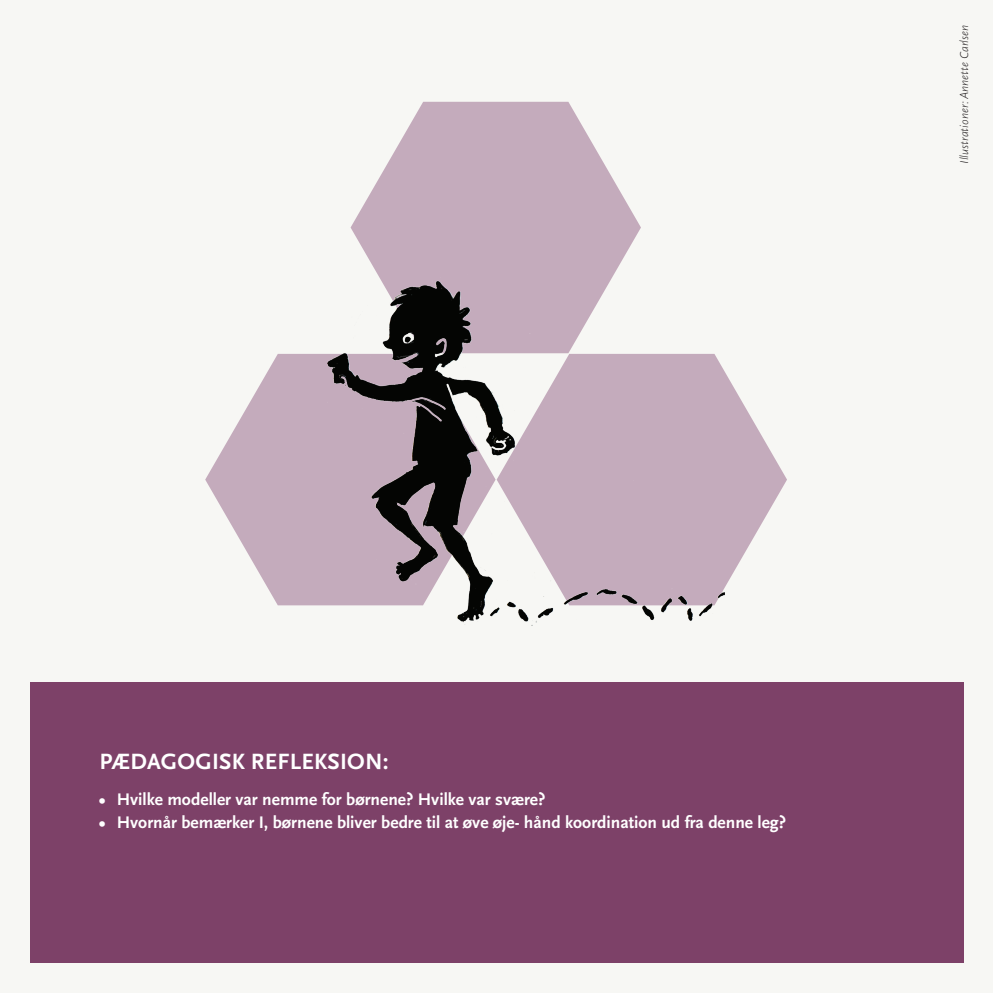
<style>
.page{position:relative;width:993px;height:993px;background:#fff}
.page>*{position:absolute;margin:0;border:0;box-sizing:border-box;transform-origin:0 0}
.t1{font:700 23.1px "Scala Sans OT";letter-spacing:.01em;color:#fff}
.t2{font:700 17.5px "Scala Sans OT";color:#fff}
.t3{font:italic 300 11.9px "Scala Sans OT";color:#231f20}
</style>
<div class="page">
<div style="left:0;top:0;width:992px;height:992px;background:#f7f7f4"></div>
<svg style="left:350px;top:102px;width:290px;height:168px;fill:#c4abbc"></svg>
<svg style="left:205px;top:354px;width:94px;height:251px;fill:#c4abbc"></svg>
<svg style="left:724px;top:371px;width:62px;height:225px"></svg>
<img style="left:299px;top:270px;width:425px;height:356px">
<div style="left:30px;top:682px;width:932px;height:280px;background:#7d4168"></div>
<p class="t3" style="left:957px;top:164px;width:140px;rotate:-90deg">Illustrationer: Annette Carlsen</p>
<h1 class="t1" style="left:99px;top:748px;width:290px">PÆDAGOGISK REFLEKSION:</h1>
<p class="t2" style="left:99px;top:789px;width:447px">• Hvilke modeller var nemme for børnene? Hvilke var svære?</p>
<p class="t2" style="left:99px;top:811px;width:688px">• Hvornår bemærker I, børnene bliver bedre til at øve øje- hånd koordination ud fra denne leg?</p>
</div>
